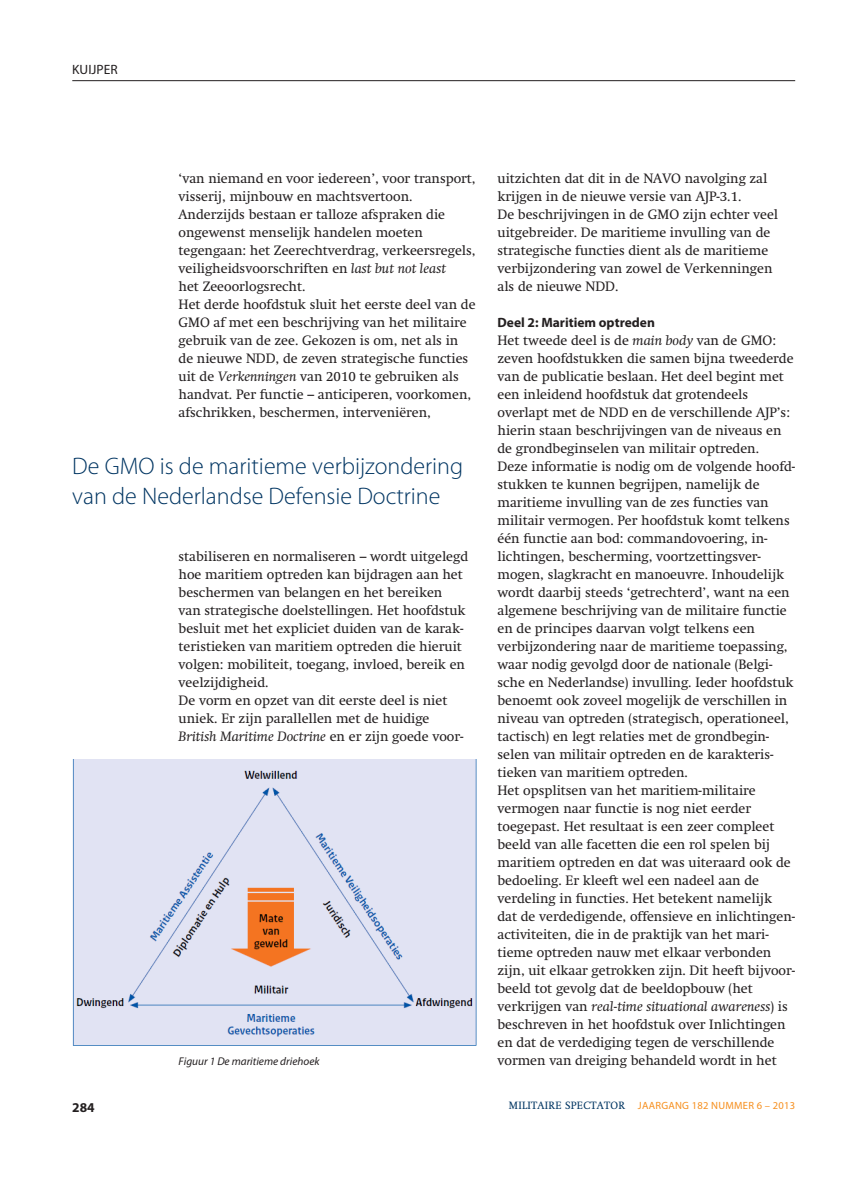
<style>
.page{position:relative;width:859px;height:1178px;background:#fff}
.page>*{position:absolute;margin:0;border:0;box-sizing:border-box;transform-origin:0 0}
.t1{font:300 24px/30px "Myriad Pro";color:#003562}
.t2{font:13.5px/18px "Swift";color:#231f20}
.t3{font:700 13.5px "Myriad Pro";color:#231f20}
.t4{font:13.5px "Myriad Pro";color:#231f20}
.t5{font:italic 11.25px "Myriad Pro";color:#231f20}
.t6{font:10.5px "Myriad Pro";letter-spacing:.025em;color:#f68f1e}
.s1{font-style:italic}
.s2{font-family:"Swift";color:#003562}
</style>
<div class="page">
<hr style="left:72px;top:80px;width:723px;height:1px;background:#231f20">
<img style="left:72px;top:759px;width:404px;height:287px">
<p class="t4" style="left:72px;top:62px;width:47px">KUIJPER</p>
<p class="t2" style="left:179px;top:170px;width:299px">‘van niemand en voor iedereen’, voor transport, visserij, mijnbouw en machtsvertoon.<br>Anderzijds bestaan er talloze afspraken die ongewenst menselijk handelen moeten tegengaan: het Zeerechtverdrag, verkeersregels, veiligheidsvoorschriften en <span class="s1">last but not least<br></span>het Zeeoorlogsrecht.<br>Het derde hoofdstuk sluit het eerste deel van de GMO af met een beschrijving van het militaire gebruik van de zee. Gekozen is om, net als in de nieuwe NDD, de zeven strategische functies uit de <span class="s1">Verkenningen</span> van 2010 te gebruiken als handvat. Per functie – anticiperen, voorkomen, afschrikken, beschermen, interveniëren,</p>
<h1 class="t1" style="left:72px;top:452px;width:392px">De GMO is de maritieme verbijzondering van de Nederlandse Defensie Doctrine</h1>
<p class="t2" style="left:179px;top:548px;width:291px">stabiliseren en normaliseren – wordt uitgelegd hoe maritiem optreden kan bijdragen aan het beschermen van belangen en het bereiken<br>van strategische doelstellingen. Het hoofdstuk besluit met het expliciet duiden van de karak&shy;teristieken van maritiem optreden die hieruit volgen: mobiliteit, toegang, invloed, bereik en veelzijdigheid.<br>De vorm en opzet van dit eerste deel is niet uniek. Er zijn parallellen met de huidige <span class="s1">British Maritime Doctrine</span> en er zijn goede voor-</p>
<p class="t2" style="left:497px;top:170px;width:282px">uitzichten dat dit in de NAVO navolging zal krijgen in de nieuwe versie van AJP-3.1.<br>De beschrijvingen in de GMO zijn echter veel uitgebreider. De maritieme invulling van de strategische functies dient als de maritieme verbijzondering van zowel de Verkenningen als de nieuwe NDD.</p>
<p class="t3" style="left:497px;top:315px;width:159px">Deel 2: Maritiem optreden</p>
<p class="t2" style="left:497px;top:332px;width:299px">Het tweede deel is de <span class="s1">main body</span> van de GMO: zeven hoofdstukken die samen bijna tweederde van de publicatie beslaan. Het deel begint met een inleidend hoofdstuk dat grotendeels overlapt met de NDD en de verschillende AJP’s: hierin staan beschrijvingen van de niveaus en de grondbeginselen van militair optreden.<br>Deze informatie is nodig om de volgende hoofd&shy;stukken te kunnen begrijpen, namelijk de maritieme invulling van de zes functies van militair vermogen. Per hoofdstuk komt telkens één functie aan bod: commandovoering, in&shy;lichtingen, bescherming, voortzettingsver&shy;mogen, slagkracht en manoeuvre. Inhoudelijk wordt daarbij steeds ‘getrechterd’, want na een algemene beschrijving van de militaire functie en de principes daarvan volgt telkens een verbijzondering naar de maritieme toepassing, waar nodig gevolgd door de nationale (Belgi&shy;sche en Nederlandse) invulling. Ieder hoofdstuk benoemt ook zoveel mogelijk de verschillen in niveau van optreden (strategisch, operationeel, tactisch) en legt relaties met de grondbegin&shy;selen van militair optreden en de karakteris&shy;tieken van maritiem optreden.<br>Het opsplitsen van het maritiem-militaire vermogen naar functie is nog niet eerder toegepast. Het resultaat is een zeer compleet beeld van alle facetten die een rol spelen bij maritiem optreden en dat was uiteraard ook de bedoeling. Er kleeft wel een nadeel aan de verdeling in functies. Het betekent namelijk<br>dat de verdedigende, offensieve en inlichtingen&shy;activiteiten, die in de praktijk van het mari&shy;tieme optreden nauw met elkaar verbonden zijn, uit elkaar getrokken zijn. Dit heeft bijvoor&shy;beeld tot gevolg dat de beeldopbouw (het verkrijgen van <span class="s1">real-time situational awareness</span>) is beschreven in het hoofdstuk over Inlichtingen en dat de verdediging tegen de verschillende</p>
<p class="t5" style="left:179px;top:1055px;width:142px">Figuur 1 De maritieme driehoek</p>
<p class="t2" style="left:497px;top:1052px;width:281px">vormen van dreiging behandeld wordt in het</p>
<p class="t3" style="left:72px;top:1099px;width:24px">284</p>
<p class="t6" style="left:509px;top:1100px;width:288px"><span class="s2">MILITAIRE SPECTATOR</span> JAARGANG 182 NUMMER 6 – 2013</p>
</div>
